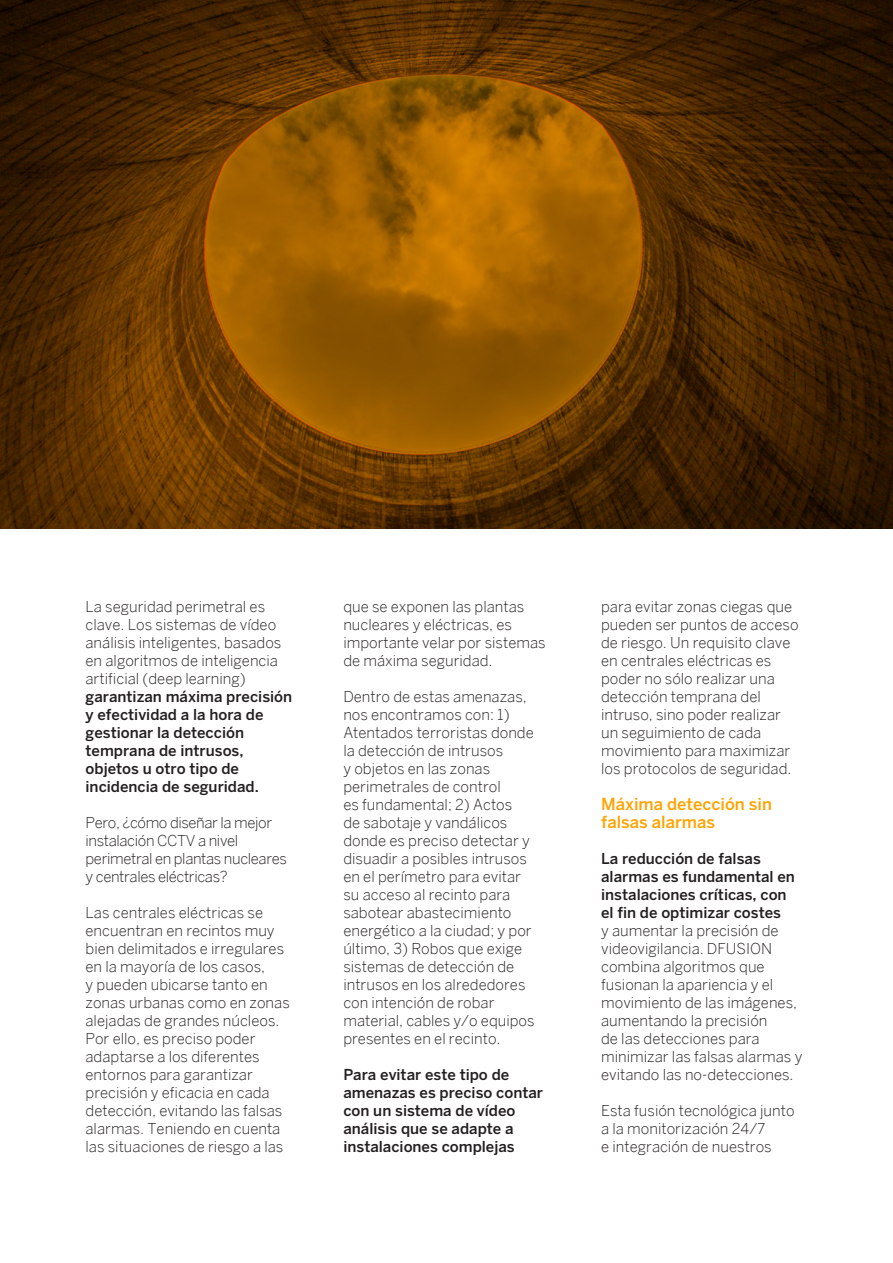
<style>
.page{position:relative;width:893px;height:1263px;background:#fff}
.page>*{position:absolute;margin:0;border:0;box-sizing:border-box;transform-origin:0 0}
.t1{font:500 16.5px/18px "Benton Sans";color:#ffa300}
.t2{font:300 15px/18px "Benton Sans";color:#231f20}
.t3{font:500 15px/18px "Benton Sans";color:#231f20}
.t4{font:300 15px/18px "Benton Sans";letter-spacing:-.025em;color:#231f20}
.s1{font-weight:500}
</style>
<div class="page">
<svg style="left:0;top:0;width:893px;height:529px;background:#633700"></svg>
<p class="t2" style="left:86px;top:597px;width:208px">La seguridad perimetral es clave. Los sistemas de vídeo análisis inteligentes, basados en algoritmos de inteligencia artificial (deep learning) <span class="s1">garantizan máxima precisión y efectividad a la hora de gestionar la detección temprana de intrusos, objetos u otro tipo de incidencia de seguridad.</span></p>
<p class="t4" style="left:86px;top:813px;width:203px">Pero, ¿cómo diseñar la mejor instalación CCTV a nivel perimetral en plantas nucleares y centrales eléctricas?</p>
<p class="t2" style="left:86px;top:903px;width:206px">Las centrales eléctricas se encuentran en recintos muy bien delimitados e irregulares en la mayoría de los casos,<br>y pueden ubicarse tanto en zonas urbanas como en zonas alejadas de grandes núcleos.<br>Por ello, es preciso poder adaptarse a los diferentes entornos para garantizar precisión y eficacia en cada detección, evitando las falsas alarmas. Teniendo en cuenta las situaciones de riesgo a las</p>
<p class="t2" style="left:343px;top:597px;width:204px">que se exponen las plantas nucleares y eléctricas, es importante velar por sistemas de máxima seguridad.</p>
<p class="t2" style="left:343px;top:687px;width:193px">Dentro de estas amenazas, nos encontramos con: 1)<br>Atentados terroristas donde la detección de intrusos<br>y objetos en las zonas perimetrales de control<br>es fundamental; 2) Actos<br>de sabotaje y vandálicos donde es preciso detectar y disuadir a posibles intrusos en el perímetro para evitar su acceso al recinto para sabotear abastecimiento energético a la ciudad; y por último, 3) Robos que exige sistemas de detección de intrusos en los alrededores con intención de robar material, cables y/o equipos presentes en el recinto.</p>
<p class="t3" style="left:343px;top:1065px;width:201px">Para evitar este tipo de amenazas es preciso contar con un sistema de vídeo análisis que se adapte a instalaciones complejas</p>
<p class="t2" style="left:601px;top:597px;width:199px">para evitar zonas ciegas que pueden ser puntos de acceso de riesgo. Un requisito clave en centrales eléctricas es poder no sólo realizar una detección temprana del intruso, sino poder realizar un seguimiento de cada movimiento para maximizar los protocolos de seguridad.</p>
<p class="t1" style="left:601px;top:795px;width:172px">Máxima detección sin falsas alarmas</p>
<p class="t2" style="left:601px;top:849px;width:203px"><span class="s1">La reducción de falsas alarmas es fundamental en instalaciones críticas, con el fin de optimizar costes<br></span>y aumentar la precisión de videovigilancia. DFUSION combina algoritmos que fusionan la apariencia y el movimiento de las imágenes, aumentando la precisión<br>de las detecciones para minimizar las falsas alarmas y evitando las no-detecciones.</p>
<p class="t2" style="left:601px;top:1101px;width:195px">Esta fusión tecnológica junto a la monitorización 24/7<br>e integración de nuestros</p>
</div>
